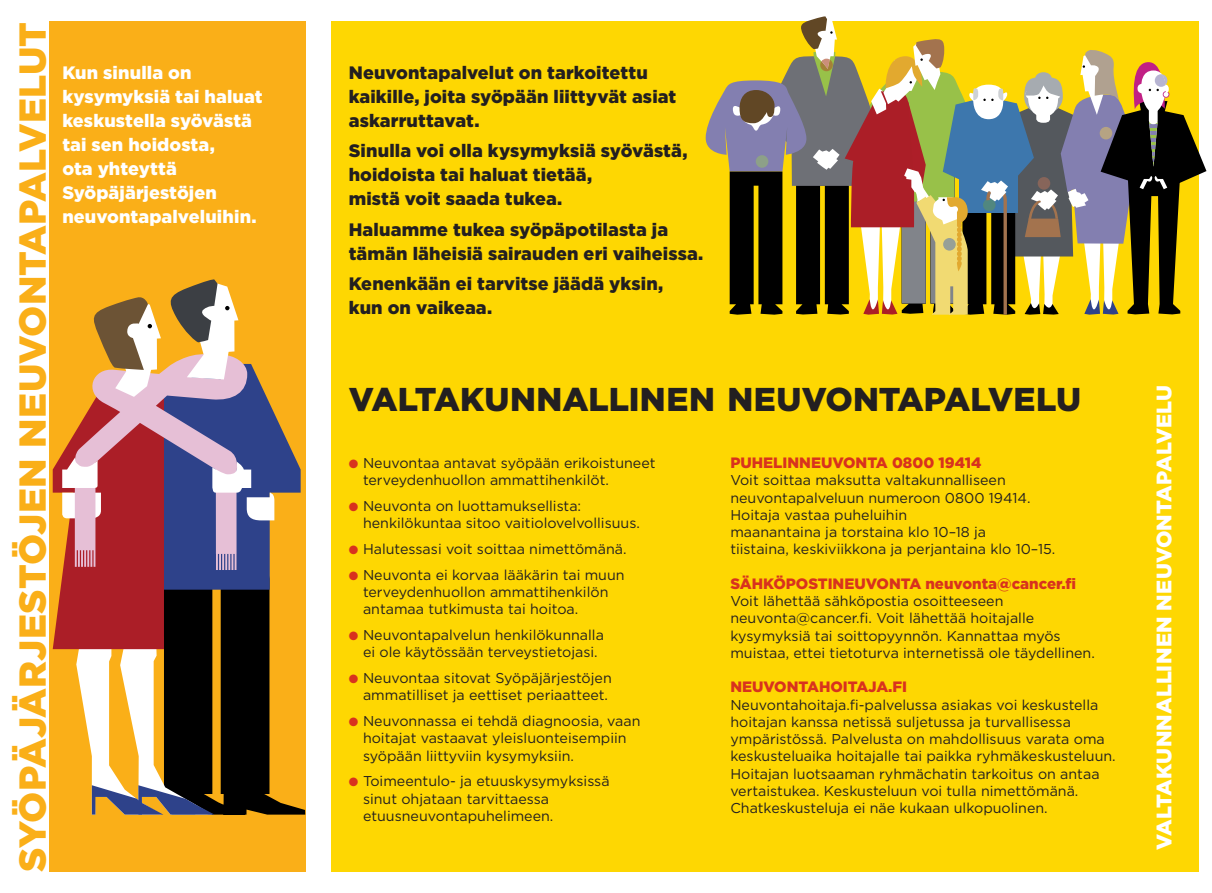
<style>
.page{position:relative;width:1212px;height:893px;background:#fff}
.page>*{position:absolute;margin:0;border:0;box-sizing:border-box;transform-origin:0 0}
.t1{font:900 37.5px "Gotham";color:#faaf18}
.t2{font:900 33px "Gotham";color:#231f20}
.t3{font:900 21px "Gotham";letter-spacing:.005em;color:#fff}
.t4{font:900 18px/24px "Gotham";color:#231f20}
.t5{font:900 18px/24px "Gotham";color:#fff}
.t6{font:900 15px "Gotham";color:#d8321e}
.t7{font:14.25px/17.2px "Gotham";color:#231f20}
.s1{color:#d8321e}
</style>
<div class="page">
<div style="left:50px;top:21px;width:256px;height:851px;background:#faaf18"></div>
<div style="left:332px;top:21px;width:867px;height:851px;background:#fed702"></div>
<svg style="left:274px;top:799px;width:31px;height:16px"></svg>
<svg style="left:274px;top:413px;width:27px;height:108px"></svg>
<svg style="left:53px;top:279px;width:221px;height:536px"></svg>
<svg style="left:706px;top:16px;width:500px;height:299px"></svg>
<h1 class="t1" style="left:7px;top:872px;width:851px;rotate:-90deg">Syöpäjärjestöjen neuvontapalvelut</h1>
<p class="t5" style="left:62px;top:60px;width:202px">Kun sinulla on kysymyksiä tai haluat keskustella syövästä tai sen hoidosta,<br>ota yhteyttä<br>Syöpäjärjestöjen neuvontapalveluihin.</p>
<p class="t4" style="left:349px;top:60px;width:329px">Neuvontapalvelut on tarkoitettu kaikille, joita syöpään liittyvät asiat askarruttavat.</p>
<p class="t4" style="left:349px;top:139px;width:340px">Sinulla voi olla kysymyksiä syövästä, hoidoista tai haluat tietää,<br>mistä voit saada tukea.</p>
<p class="t4" style="left:349px;top:217px;width:356px">Haluamme tukea syöpäpotilasta ja tämän läheisiä sairauden eri vaiheissa.</p>
<p class="t4" style="left:349px;top:272px;width:316px">Kenenkään ei tarvitse jäädä yksin, kun on vaikeaa.</p>
<h2 class="t2" style="left:349px;top:377px;width:734px">Valtakunnallinen neuvontapalvelu</h2>
<p class="t7" style="left:363px;top:454px;width:294px;text-indent:-14px"><span class="s1">●</span> Neuvontaa antavat syöpään erikoistuneet terveydenhuollon ammattihenkilöt.</p>
<p class="t7" style="left:363px;top:497px;width:278px;text-indent:-14px"><span class="s1">●</span> Neuvonta on luottamuksellista: henkilökuntaa sitoo vaitiolovelvollisuus.</p>
<p class="t7" style="left:349px;top:540px;width:279px"><span class="s1">●</span> Halutessasi voit soittaa nimettömänä.</p>
<p class="t7" style="left:363px;top:566px;width:263px;text-indent:-14px"><span class="s1">●</span> Neuvonta ei korvaa lääkärin tai muun terveydenhuollon ammattihenkilön antamaa tutkimusta tai hoitoa.</p>
<p class="t7" style="left:349px;top:626px;width:257px;text-align:center"><span class="s1">●</span> Neuvontapalvelun henkilökunnalla ei ole käytössään terveystietojasi.</p>
<p class="t7" style="left:349px;top:669px;width:265px;text-align:right"><span class="s1">●</span> Neuvontaa sitovat Syöpäjärjestöjen ammatilliset ja eettiset periaatteet.</p>
<p class="t7" style="left:363px;top:712px;width:279px;text-indent:-14px"><span class="s1">●</span> Neuvonnassa ei tehdä diagnoosia, vaan hoitajat vastaavat yleisluonteisempiin syöpään liittyviin kysymyksiin.</p>
<p class="t7" style="left:363px;top:772px;width:248px;text-indent:-14px"><span class="s1">●</span> Toimeentulo- ja etuuskysymyksissä sinut ohjataan tarvittaessa etuusneuvontapuhelimeen.</p>
<p class="t6" style="left:730px;top:452px;width:253px">Puhelinneuvonta 0800 19414</p>
<p class="t7" style="left:730px;top:471px;width:326px">Voit soittaa maksutta valtakunnalliseen neuvontapalveluun numeroon 0800 19414.<br>Hoitaja vastaa puheluihin<br>maanantaina ja torstaina klo 10–18 ja<br>tiistaina, keskiviikkona ja perjantaina klo 10–15.</p>
<p class="t6" style="left:730px;top:573px;width:347px">Sähköpostineuvonta neuvonta@cancer.fi</p>
<p class="t7" style="left:730px;top:592px;width:366px">Voit lähettää sähköpostia osoitteeseen neuvonta@cancer.fi. Voit lähettää hoitajalle kysymyksiä tai soittopyynnön. Kannattaa myös muistaa, ettei tietoturva internetissä ole täydellinen.</p>
<p class="t6" style="left:730px;top:677px;width:178px">Neuvontahoitaja.fi</p>
<p class="t7" style="left:730px;top:696px;width:387px">Neuvontahoitaja.fi-palvelussa asiakas voi keskustella hoitajan kanssa netissä suljetussa ja turvallisessa ympäristössä. Palvelusta on mahdollisuus varata oma keskusteluaika hoitajalle tai paikka ryhmäkeskusteluun.<br>Hoitajan luotsaaman ryhmächatin tarkoitus on antaa vertaistukea. Keskusteluun voi tulla nimettömänä.<br>Chatkeskusteluja ei näe kukaan ulkopuolinen.</p>
<h3 class="t3" style="left:1149px;top:850px;width:467px;rotate:-90deg">valtakunnallinen neuvontapalvelu</h3>
</div>
